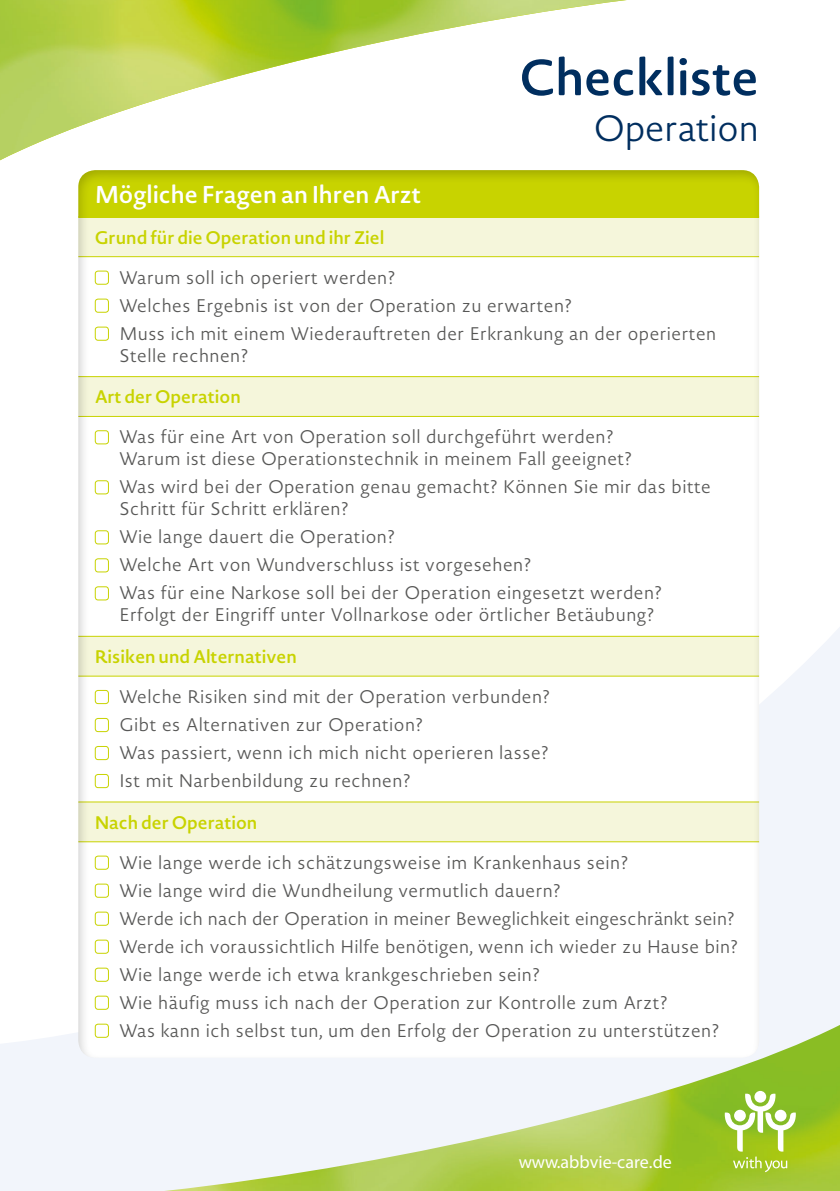
<style>
.page{position:relative;width:840px;height:1191px;background:#fff}
.page>*{position:absolute;margin:0;border:0;box-sizing:border-box;transform-origin:0 0}
.t1{font:600 50px "Novel Sans Rd Pro";letter-spacing:-.005em;color:#002e5f}
.t2{font:36px "Novel Sans Light Matko";letter-spacing:-.005em;color:#002e5f}
.t3{font:600 24px "Novel Sans Rd Pro";color:#fff}
.t4{font:18px/28px "Novel Sans Light Matko";letter-spacing:.025em;color:#575756}
.t5{font:600 18px "Novel Sans Rd Pro";color:#c8d300}
.t6{font:300 18px "Novel Sans Rd Pro";color:#fff}
</style>
<div class="page">
<svg style="left:0;top:628px;width:839px;height:563px;fill:#f2f5fb"></svg>
<img style="left:164px;top:1024px;width:675px;height:167px">
<svg style="left:724px;top:1090px;width:71px;height:82px"></svg>
<img style="left:0;top:0;width:626px;height:160px">
<div style="left:62px;top:154px;width:713px;height:904px;background:#000;opacity:.2"></div>
<h3 class="t3" style="left:95px;top:177px;width:328px">Mögliche Fragen an Ihren Arzt</h3>
<h1 class="t1" style="left:519px;top:41px;width:241px">Checkliste</h1>
<h2 class="t2" style="left:593px;top:103px;width:167px">Operation</h2>
<p class="t5" style="left:95px;top:224px;width:291px">Grund für die Operation und ihr Ziel</p>
<p class="t4" style="left:119px;top:263px;width:598px">Warum soll ich operiert werden?<br>Welches Ergebnis ist von der Operation zu erwarten?<br>Muss ich mit einem Wiederauftreten der Erkrankung an der operierten</p>
<p class="t4" style="left:119px;top:341px;width:130px">Stelle rechnen?</p>
<p class="t5" style="left:95px;top:384px;width:147px">Art der Operation</p>
<p class="t4" style="left:119px;top:426px;width:513px;line-height:22px">Was für eine Art von Operation soll durchgeführt werden?<br>Warum ist diese Operationstechnik in meinem Fall geeignet?</p>
<p class="t4" style="left:119px;top:476px;width:592px;line-height:22px">Was wird bei der Operation genau gemacht? Können Sie mir das bitte<br>Schritt für Schritt erklären?</p>
<p class="t4" style="left:119px;top:523px;width:543px">Wie lange dauert die Operation?<br>Welche Art von Wundverschluss ist vorgesehen?<br>Was für eine Narkose soll bei der Operation eingesetzt werden?</p>
<p class="t4" style="left:119px;top:601px;width:536px">Erfolgt der Eingriff unter Vollnarkose oder örtlicher Betäubung?</p>
<p class="t5" style="left:95px;top:643px;width:203px">Risiken und Alternativen</p>
<p class="t4" style="left:119px;top:682px;width:432px">Welche Risiken sind mit der Operation verbunden?<br>Gibt es Alternativen zur Operation?<br>Was passiert, wenn ich mich nicht operieren lasse?<br>Ist mit Narbenbildung zu rechnen?</p>
<p class="t5" style="left:95px;top:809px;width:164px">Nach der Operation</p>
<p class="t4" style="left:119px;top:848px;width:619px">Wie lange werde ich schätzungsweise im Krankenhaus sein?<br>Wie lange wird die Wundheilung vermutlich dauern?<br>Werde ich nach der Operation in meiner Beweglichkeit eingeschränkt sein?<br>Werde ich voraussichtlich Hilfe benötigen, wenn ich wieder zu Hause bin?<br>Wie lange werde ich etwa krankgeschrieben sein?<br>Wie häufig muss ich nach der Operation zur Kontrolle zum Arzt?<br>Was kann ich selbst tun, um den Erfolg der Operation zu unterstützen?</p>
<p class="t6" style="left:518px;top:1151px;width:154px">www.abbvie-care.de</p>
</div>
